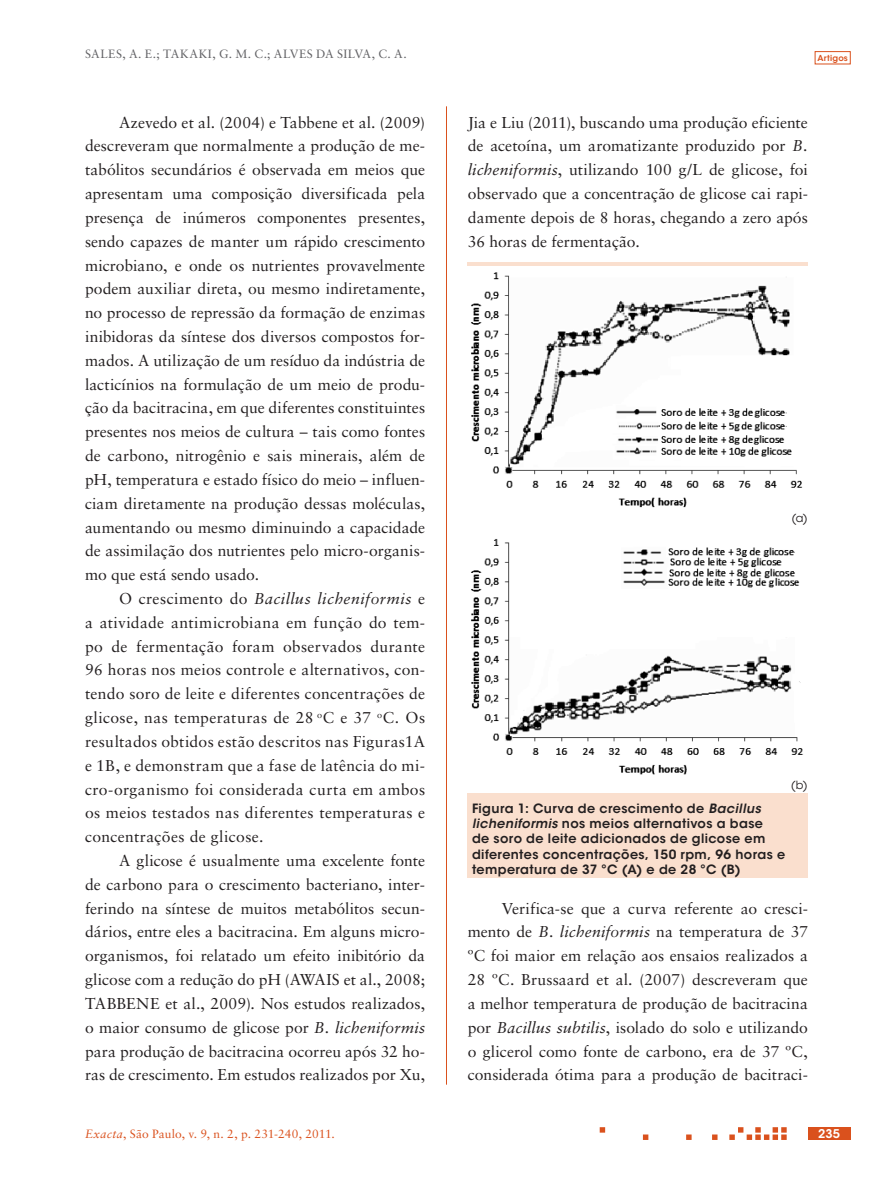
<style>
.page{position:relative;width:893px;height:1191px;background:#fff}
.page>*{position:absolute;margin:0;border:0;box-sizing:border-box;transform-origin:0 0}
.ex_Normal{font:15.75px/23.9px "Sabon LT Std";letter-spacing:.005em;color:#231f20;text-align:justify}
.t1{font:600 12.75px/15.3px "ITC Avant Garde Std";letter-spacing:.03em;color:#231f20}
.t2{font:12px "Sabon LT Std";letter-spacing:.045em;color:#636366}
.t3{font:12px "Sabon LT Std";color:#da511d}
.t4{font:600 12px "ITC Avant Garde Std";color:#fff}
.t5{font:11.25px "ITC Avant Garde Std";color:#231f20}
.t6{font:600 8.25px "ITC Avant Garde Std";letter-spacing:.025em;color:#da511d}
.s1{font-style:italic}
</style>
<div class="page">
<hr style="left:446px;top:106px;width:1px;height:978px;background:#da511d">
<svg style="left:600px;top:1127px;width:187px;height:13px"></svg>
<div style="left:815px;top:51px;width:35px;height:13px;border:1px solid #da511d"></div>
<div style="left:808px;top:1127px;width:42px;height:13px;background:#da511d"></div>
<div style="left:468px;top:262px;width:340px;height:616px;background:#fadfce"></div>
<div style="left:468px;top:267px;width:340px;height:526px;background:#fff"></div>
<img style="left:471px;top:272px;width:332px;height:236px">
<img style="left:471px;top:539px;width:332px;height:236px">
<p class="t2" style="left:85px;top:46px;width:323px">SALES, A. E.; TAKAKI, G. M. C.; ALVES DA SILVA, C. A.</p>
<p class="ex_Normal" style="left:85px;top:110px;width:342px;text-indent:34px">Azevedo et al. (2004) e Tabbene et al. (2009) descreveram que normalmente a produção de me&shy;tabólitos secundários é observada em meios que apresentam uma composição diversificada pela presença de inúmeros componentes presentes, sendo capazes de manter um rápido crescimento microbiano, e onde os nutrientes provavelmente podem auxiliar direta, ou mesmo indiretamente, no processo de repressão da formação de enzimas inibidoras da síntese dos diversos compostos for&shy;mados. A utilização de um resíduo da indústria de lacticínios na formulação de um meio de produ&shy;ção da bacitracina, em que diferentes constituintes presentes nos meios de cultura – tais como fontes de carbono, nitrogênio e sais minerais, além de pH, temperatura e estado físico do meio – influen&shy;ciam diretamente na produção dessas moléculas, aumentando ou mesmo diminuindo a capacidade de assimilação dos nutrientes pelo micro-organis&shy;mo que está sendo usado.</p>
<p class="ex_Normal" style="left:85px;top:586px;width:342px;text-indent:34px">O crescimento do <span class="s1">Bacillus licheniformis</span> e a atividade antimicrobiana em função do tem&shy;po de fermentação foram observados durante 96 horas nos meios controle e alternativos, con&shy;tendo soro de leite e diferentes concentrações de glicose, nas temperaturas de 28 <sup>o</sup>C e 37 <sup>o</sup>C. Os resultados obtidos estão descritos nas Figuras1A e 1B, e demonstram que a fase de latência do mi&shy;cro-organismo foi considerada curta em ambos os meios testados nas diferentes temperaturas e concentrações de glicose.</p>
<p class="ex_Normal" style="left:85px;top:848px;width:342px;text-indent:34px">A glicose é usualmente uma excelente fonte de carbono para o crescimento bacteriano, inter&shy;ferindo na síntese de muitos metabólitos secun&shy;dários, entre eles a bacitracina. Em alguns micro&shy;organismos, foi relatado um efeito inibitório da glicose com a redução do pH (AWAIS et al., 2008; TABBENE et al., 2009). Nos estudos realizados, o maior consumo de glicose por <span class="s1">B. licheniformis </span>para produção de bacitracina ocorreu após 32 ho&shy;ras de crescimento. Em estudos realizados por Xu,</p>
<p class="t6" style="left:817px;top:53px;width:32px">Artigos</p>
<p class="ex_Normal" style="left:468px;top:110px;width:342px">Jia e Liu (2011), buscando uma produção eficiente de acetoína, um aromatizante produzido por <span class="s1">B. licheniformis</span>, utilizando 100 g/L de glicose, foi observado que a concentração de glicose cai rapi&shy;damente depois de 8 horas, chegando a zero após 36 horas de fermentação.</p>
<p class="t5" style="left:791px;top:511px;width:18px">(a)</p>
<p class="t5" style="left:791px;top:778px;width:19px">(b)</p>
<p class="t1" style="left:472px;top:800px;width:315px">Figura 1: Curva de crescimento de <span class="s1">Bacillus licheniformis</span> nos meios alternativos a base<br>de soro de leite adicionados de glicose em diferentes concentrações, 150 rpm, 96 horas e temperatura de 37 ºC (A) e de 28 ºC (B)</p>
<p class="ex_Normal" style="left:468px;top:896px;width:342px;text-indent:34px">Verifica-se que a curva referente ao cresci&shy;mento de <span class="s1">B. licheniformis</span> na temperatura de 37 ºC foi maior em relação aos ensaios realizados a 28 ºC. Brussaard et al. (2007) descreveram que a melhor temperatura de produção de bacitracina por <span class="s1">Bacillus subtilis</span>, isolado do solo e utilizando o glicerol como fonte de carbono, era de 37 ºC, considerada ótima para a produção de bacitraci-</p>
<p class="t3" style="left:85px;top:1126px;width:251px"><span class="s1">Exacta</span>, São Paulo, v. 9, n. 2, p. 231-240, 2011.</p>
<p class="t4" style="left:818px;top:1126px;width:23px">235</p>
</div>
